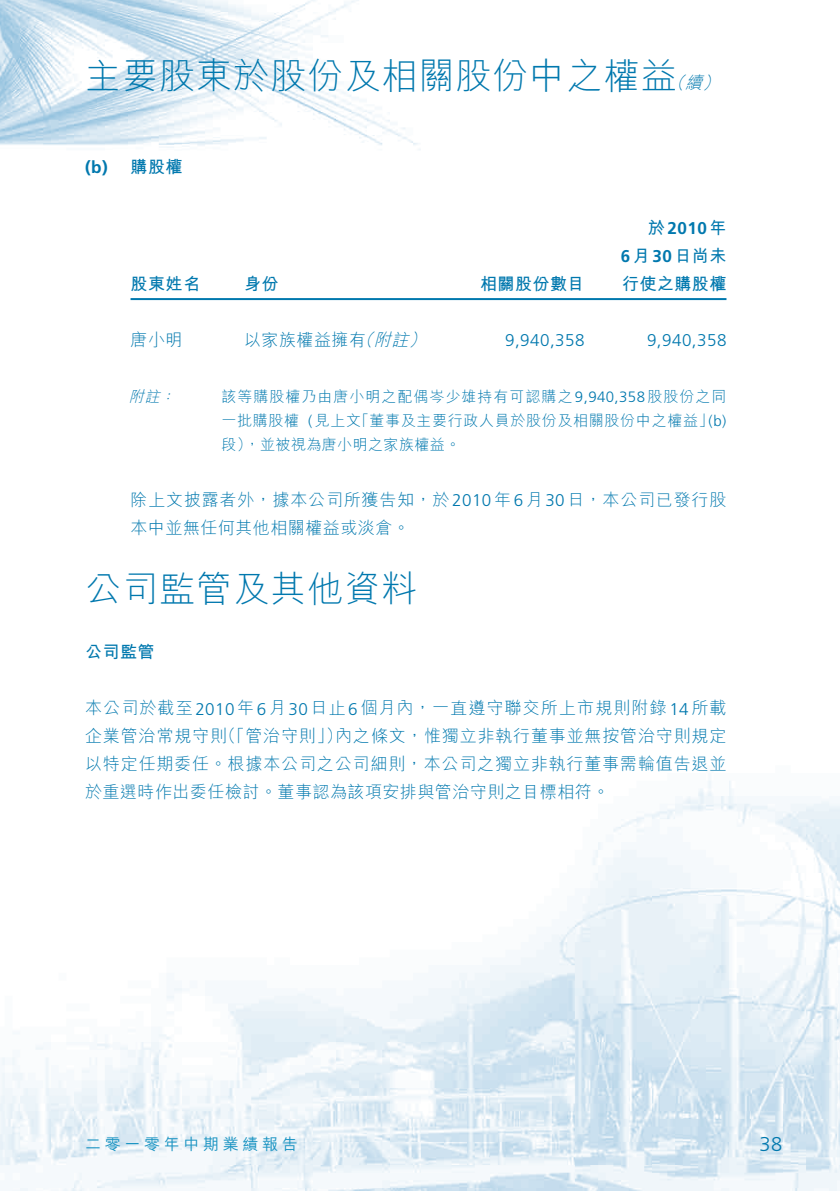
<style>
.page{position:relative;width:840px;height:1191px;background:#fff}
.page>*{position:absolute;margin:0;border:0;box-sizing:border-box;transform-origin:0 0}
.t1{font:36px "M Hei HK Light E Ten B5 H";letter-spacing:.03em;color:#0078ae}
.t2{font:300 20px "Frutiger";color:#0078ae}
.t3{font:17px/28px "M Hei HK Light E Ten B5 H";letter-spacing:.03em;color:#0078ae}
.t4{font:17px/28px "M Hei HK Bold E Ten B5 H";letter-spacing:.03em;color:#0078ae}
.t5{font:300 17px "Frutiger";letter-spacing:.03em;color:#0078ae}
.t6{font:700 17px "Frutiger";color:#0078ae}
.t7{font:16px "M Hei HK Medium E Ten B5 H";letter-spacing:.23em;color:#1993c2}
.t8{font:15px/24px "M Hei HK Light E Ten B5 H";letter-spacing:.045em;color:#0078ae;text-align:justify}
.t9{font:italic 15px "M Hei HK Light E Ten B5 H";color:#0078ae}
.s1{font-style:italic;font-size:17px}
.s2{font-family:"M Hei HK Bold E Ten B5 H";font-weight:400}
.s3{font-family:"Frutiger";font-weight:700}
.s4{font-style:italic}
.s5{font-family:"Frutiger";font-weight:300}
</style>
<div class="page">
<img style="left:0;top:0;width:839px;height:1191px">
<hr style="left:130px;top:298px;width:596px;height:2px;background:#0078ae">
<h1 class="t1" style="left:85px;top:61px;width:640px">主要股東於股份及相關股份中之權益<span class="s1">（續）</span></h1>
<p class="t6" style="left:85px;top:160px;width:99px">(b) <span class="s2">購股權</span></p>
<p class="t4" style="left:130px;top:272px;width:71px">股東姓名</p>
<p class="t4" style="left:244px;top:272px;width:36px">身份</p>
<p class="t4" style="left:480px;top:272px;width:106px">相關股份數目</p>
<p class="t6" style="left:647px;top:222px;width:80px"><span class="s2">於</span>2010<span class="s2">年</span></p>
<p class="t4" style="left:620px;top:244px;width:107px"><span class="s3">6</span>月<span class="s3">30</span>日尚未行使之購股權</p>
<p class="t3" style="left:130px;top:328px;width:53px">唐小明</p>
<p class="t3" style="left:244px;top:328px;width:188px">以家族權益擁有<span class="s4">（附註）</span></p>
<p class="t5" style="left:505px;top:333px;width:81px">9,940,358</p>
<p class="t5" style="left:646px;top:333px;width:81px">9,940,358</p>
<p class="t9" style="left:129px;top:391px;width:51px">附註：</p>
<p class="t8" style="left:221px;top:387px;width:506px">該等購股權乃由唐小明之配偶岑少雄持有可認購之<span class="s5">9,940,358</span>股股份之同一批購股權 <span class="s5">(</span>見上文「董事及主要行政人員於股份及相關股份中之權益」<span class="s5">(b)</span>段），並被視為唐小明之家族權益。</p>
<p class="t3" style="left:130px;top:488px;width:597px">除上文披露者外，據本公司所獲告知，於<span class="s5">2010</span>年<span class="s5">6</span>月<span class="s5">30</span>日，本公司已發行股本中並無任何其他相關權益或淡倉。</p>
<h1 class="t1" style="left:85px;top:575px;width:334px">公司監管及其他資料</h1>
<p class="t4" style="left:85px;top:640px;width:71px">公司監管</p>
<p class="t3" style="left:85px;top:696px;width:642px;text-align:justify">本公司於截至<span class="s5">2010</span>年<span class="s5">6</span>月<span class="s5">30</span>日止<span class="s5">6</span>個月內，一直遵守聯交所上市規則附錄<span class="s5">14</span>所載企業管治常規守則（「管治守則」）內之條文，惟獨立非執行董事並無按管治守則規定以特定任期委任。根據本公司之公司細則，本公司之獨立非執行董事需輪值告退並於重選時作出委任檢討。董事認為該項安排與管治守則之目標相符。</p>
<p class="t7" style="left:85px;top:1137px;width:214px">二零一零年中期業績報告</p>
<p class="t2" style="left:759px;top:1135px;width:24px">38</p>
</div>
